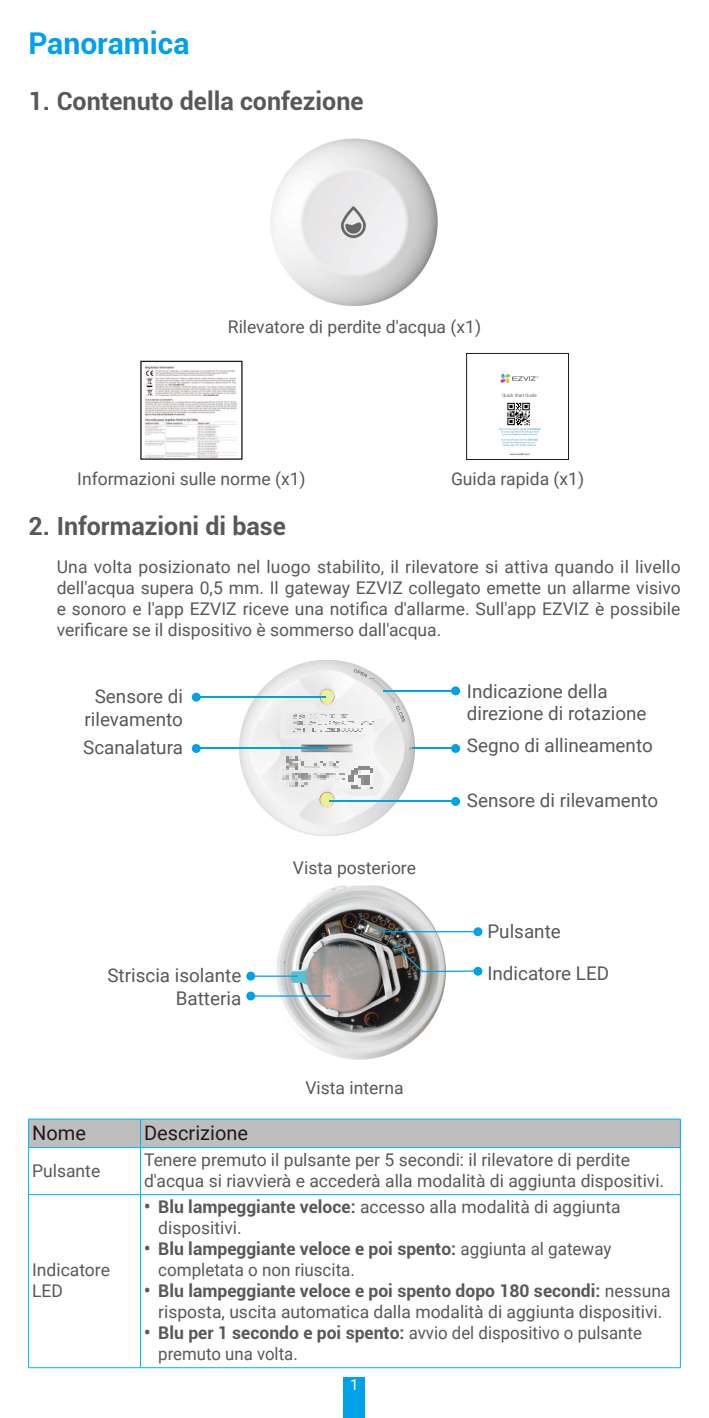
<style>
.page{position:relative;width:709px;height:1418px;background:#fff}
.page>*{position:absolute;margin:0;border:0;box-sizing:border-box;transform-origin:0 0}
.t1{font:700 30px "Roboto";color:#00a1e9}
.t2{font:700 25px "Roboto";color:#595857}
.t3{font:20px "Roboto";color:#231916}
.t4{font:18.75px/22.8px "Roboto";color:#595857}
.t5{font:17.5px/21px "Roboto";color:#595857}
.t6{font:17.5px/21px "Roboto";color:#595857;scale:.96 1}
.t7{font:15px "Roboto";color:#fff}
.s1{font-weight:700}
</style>
<div class="page">
<div style="left:344px;top:1376px;width:21px;height:41px;background:#00a1e9"></div>
<img style="left:270px;top:138px;width:168px;height:168px">
<img style="left:144px;top:366px;width:94px;height:92px">
<div style="left:140px;top:361px;width:102px;height:99px;border:1px solid #231916"></div>
<img style="left:499px;top:373px;width:42px;height:83px">
<div style="left:466px;top:353px;width:103px;height:107px;border:1px solid #231916"></div>
<img style="left:238px;top:660px;width:177px;height:176px">
<svg style="left:280px;top:702px;width:106px;height:37px"></svg>
<svg style="left:277px;top:753px;width:107px;height:43px"></svg>
<div style="left:451px;top:686px;width:9px;height:9px;background:#00a1e9;border-radius:50%"></div>
<hr style="left:383px;top:690px;width:74px;height:1px;background:#00a1e9">
<div style="left:451px;top:744px;width:9px;height:9px;background:#00a1e9;border-radius:50%"></div>
<hr style="left:412px;top:748px;width:45px;height:1px;background:#00a1e9">
<div style="left:451px;top:797px;width:9px;height:9px;background:#00a1e9;border-radius:50%"></div>
<hr style="left:329px;top:800px;width:131px;height:2px;background:#00a1e9">
<div style="left:192px;top:692px;width:9px;height:9px;background:#00a1e9;border-radius:50%"></div>
<hr style="left:200px;top:696px;width:126px;height:1px;background:#00a1e9">
<div style="left:192px;top:744px;width:9px;height:9px;background:#00a1e9;border-radius:50%"></div>
<hr style="left:200px;top:747px;width:127px;height:2px;background:#00a1e9">
<div style="left:246px;top:991px;width:9px;height:9px;background:#00a1e9;border-radius:50%"></div>
<div style="left:246px;top:971px;width:9px;height:9px;background:#00a1e9;border-radius:50%"></div>
<img style="left:273px;top:885px;width:173px;height:174px">
<div style="left:306px;top:967px;width:5px;height:17px;background:#999796;border-radius:50%"></div>
<img style="left:291px;top:967px;width:17px;height:18px">
<svg style="left:305px;top:968px;width:6px;height:20px"></svg>
<div style="left:473px;top:927px;width:9px;height:9px;background:#00a1e9;border-radius:50%"></div>
<hr style="left:373px;top:931px;width:104px;height:1px;background:#00a1e9">
<hr style="left:253px;top:995px;width:77px;height:1px;background:#00a1e9">
<hr style="left:253px;top:975px;width:45px;height:1px;background:#00a1e9">
<div style="left:473px;top:966px;width:9px;height:9px;background:#00a1e9;border-radius:50%"></div>
<svg style="left:392px;top:942px;width:86px;height:30px"></svg>
<hr style="left:28px;top:1118px;width:112px;height:1px;background:#00afec">
<hr style="left:140px;top:1118px;width:540px;height:1px;background:#00afec">
<div style="left:28px;top:1119px;width:653px;height:28px;background:#bebebf"></div>
<hr style="left:28px;top:1147px;width:112px;height:1px;background:#00afec">
<hr style="left:140px;top:1147px;width:540px;height:1px;background:#00afec">
<hr style="left:28px;top:1147px;width:1px;height:47px;background:#00afec">
<hr style="left:140px;top:1147px;width:1px;height:47px;background:#00afec">
<hr style="left:680px;top:1147px;width:1px;height:47px;background:#00afec">
<hr style="left:28px;top:1194px;width:112px;height:1px;background:#00afec">
<hr style="left:28px;top:1194px;width:1px;height:173px;background:#00afec">
<hr style="left:140px;top:1194px;width:540px;height:1px;background:#00afec">
<hr style="left:140px;top:1194px;width:1px;height:173px;background:#00afec">
<hr style="left:680px;top:1194px;width:1px;height:173px;background:#00afec">
<hr style="left:28px;top:1367px;width:112px;height:1px;background:#00afec">
<hr style="left:140px;top:1367px;width:540px;height:1px;background:#00afec">
<h1 class="t1" style="left:28px;top:22px;width:163px">Panoramica</h1>
<h2 class="t2" style="left:28px;top:83px;width:337px">1. Contenuto della confezione</h2>
<p class="t5" style="left:228px;top:315px;width:255px">Rilevatore di perdite d'acqua (x1)</p>
<p class="t5" style="left:77px;top:468px;width:230px">Informazioni sulle norme (x1)</p>
<p class="t5" style="left:451px;top:468px;width:135px">Guida rapida (x1)</p>
<h2 class="t2" style="left:28px;top:509px;width:259px">2. Informazioni di base</h2>
<p class="t5" style="left:57px;top:556px;width:625px;text-align:justify">Una volta posizionato nel luogo stabilito, il rilevatore si attiva quando il livello dell'acqua supera 0,5 mm. Il gateway EZVIZ collegato emette un allarme visivo e sonoro e l'app EZVIZ riceve una notifica d'allarme. Sull'app EZVIZ è possibile verificare se il dispositivo è sommerso dall'acqua.</p>
<p class="t4" style="left:85px;top:684px;width:100px;text-align:center">Sensore di rilevamento</p>
<p class="t4" style="left:83px;top:735px;width:101px">Scanalatura</p>
<p class="t5" style="left:293px;top:856px;width:124px">Vista posteriore</p>
<p class="t4" style="left:467px;top:679px;width:181px">Indicazione della direzione di rotazione</p>
<p class="t4" style="left:467px;top:733px;width:187px">Segno di allineamento</p>
<p class="t4" style="left:467px;top:788px;width:193px">Sensore di rilevamento</p>
<p class="t4" style="left:487px;top:919px;width:75px">Pulsante</p>
<p class="t4" style="left:107px;top:962px;width:135px;line-height:23.5px;text-align:right">Striscia isolante<br>Batteria</p>
<p class="t4" style="left:487px;top:960px;width:123px">Indicatore LED</p>
<p class="t5" style="left:305px;top:1076px;width:99px">Vista interna</p>
<p class="t3" style="left:32px;top:1118px;width:55px">Nome</p>
<p class="t3" style="left:144px;top:1118px;width:105px">Descrizione</p>
<p class="t5" style="left:32px;top:1159px;width:70px">Pulsante</p>
<p class="t5" style="left:144px;top:1148px;width:521px">Tenere premuto il pulsante per 5 secondi: il rilevatore di perdite d'acqua si riavvierà e accederà alla modalità di aggiunta dispositivi.</p>
<p class="t5" style="left:32px;top:1258px;width:79px">Indicatore<br>LED</p>
<p class="t5" style="left:158px;top:1195px;width:464px;text-indent:-14px"><span class="s1">• Blu lampeggiante veloce:</span> accesso alla modalità di aggiunta dispositivi.</p>
<p class="t5" style="left:158px;top:1237px;width:455px;text-indent:-14px"><span class="s1">• Blu lampeggiante veloce e poi spento:</span> aggiunta al gateway completata o non riuscita.</p>
<p class="t5" style="left:144px;top:1279px;width:528px;text-align:center"><span class="s1">• Blu lampeggiante veloce e poi spento dopo 180 secondi:</span> nessuna risposta, uscita automatica dalla modalità di aggiunta dispositivi.</p>
<p class="t6" style="left:158px;top:1321px;width:505px;text-indent:-14px"><span class="s1">• Blu per 1 secondo e poi spento:</span> avvio del dispositivo o pulsante premuto una volta.</p>
<p class="t7" style="left:350px;top:1373px;width:10px">1</p>
</div>
